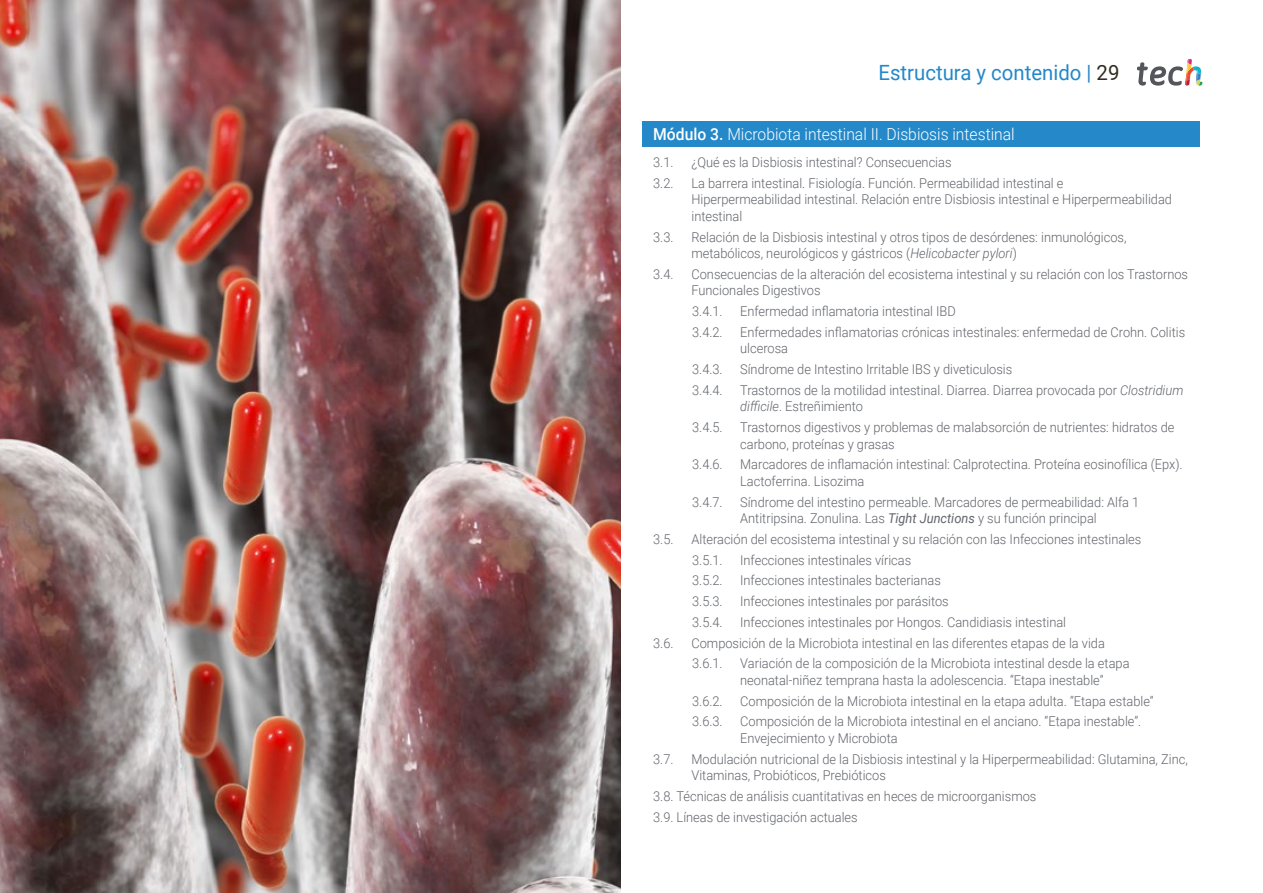
<style>
.page{position:relative;width:1263px;height:893px;background:#fff}
.page>*{position:absolute;margin:0;border:0;box-sizing:border-box;transform-origin:0 0}
.t1{font:21px "Roboto";color:#2488c9}
.t2{font:300 16.5px "Roboto";color:#fff;scale:.95 1}
.t3{font:300 13.5px/16.5px "Roboto";color:#61646a;scale:.95 1}
.s1{color:#312e20}
.s2{font-weight:500}
.s3{font-style:italic}
.s4{font-weight:400;font-style:italic}
</style>
<div class="page">
<img style="left:0;top:0;width:621px;height:893px">
<div style="left:642px;top:121px;width:557px;height:25px;background:#2488c9"></div>
<svg style="left:1137px;top:59px;width:65px;height:27px"></svg>
<h1 class="t1" style="left:878px;top:57px;width:242px">Estructura y contenido | <span class="s1">29</span></h1>
<p class="t2" style="left:653px;top:123px;width:382px"><span class="s2">Módulo 3.</span> Microbiota intestinal II. Disbiosis intestinal</p>
<p class="t3" style="left:653px;top:154px;width:23px">3.1.</p>
<p class="t3" style="left:691px;top:154px;width:275px">¿Qué es la Disbiosis intestinal? Consecuencias</p>
<p class="t3" style="left:653px;top:174px;width:23px">3.2.</p>
<p class="t3" style="left:691px;top:174px;width:507px">La barrera intestinal. Fisiología. Función. Permeabilidad intestinal e<br>Hiperpermeabilidad intestinal. Relación entre Disbiosis intestinal e Hiperpermeabilidad intestinal</p>
<p class="t3" style="left:653px;top:228px;width:23px">3.3.</p>
<p class="t3" style="left:691px;top:228px;width:459px">Relación de la Disbiosis intestinal y otros tipos de desórdenes: inmunológicos, metabólicos, neurológicos y gástricos (<span class="s3">Helicobacter pylori</span>)</p>
<p class="t3" style="left:653px;top:265px;width:23px">3.4.</p>
<p class="t3" style="left:691px;top:265px;width:524px">Consecuencias de la alteración del ecosistema intestinal y su relación con los Trastornos<br>Funcionales Digestivos</p>
<p class="t3" style="left:692px;top:303px;width:34px">3.4.1.</p>
<p class="t3" style="left:740px;top:303px;width:229px">Enfermedad inflamatoria intestinal IBD</p>
<p class="t3" style="left:692px;top:323px;width:34px">3.4.2.</p>
<p class="t3" style="left:740px;top:323px;width:470px">Enfermedades inflamatorias crónicas intestinales: enfermedad de Crohn. Colitis ulcerosa</p>
<p class="t3" style="left:692px;top:360px;width:34px">3.4.3.</p>
<p class="t3" style="left:740px;top:360px;width:288px">Síndrome de Intestino Irritable IBS y diveticulosis</p>
<p class="t3" style="left:692px;top:381px;width:34px">3.4.4.</p>
<p class="t3" style="left:740px;top:381px;width:468px">Trastornos de la motilidad intestinal. Diarrea. Diarrea provocada por <span class="s3">Clostridium difficile</span>. Estreñimiento</p>
<p class="t3" style="left:692px;top:418px;width:34px">3.4.5.</p>
<p class="t3" style="left:740px;top:418px;width:459px">Trastornos digestivos y problemas de malabsorción de nutrientes: hidratos de carbono, proteínas y grasas</p>
<p class="t3" style="left:692px;top:456px;width:34px">3.4.6.</p>
<p class="t3" style="left:740px;top:456px;width:467px">Marcadores de inflamación intestinal: Calprotectina. Proteína eosinofílica (Epx).<br>Lactoferrina. Lisozima</p>
<p class="t3" style="left:692px;top:493px;width:34px">3.4.7.</p>
<p class="t3" style="left:740px;top:493px;width:422px">Síndrome del intestino permeable. Marcadores de permeabilidad: Alfa 1<br>Antitripsina. Zonulina. Las <span class="s4">Tight Junctions</span> y su función principal</p>
<p class="t3" style="left:653px;top:530px;width:23px">3.5.</p>
<p class="t3" style="left:691px;top:528px;width:475px;line-height:20.7px">Alteración del ecosistema intestinal y su relación con las Infecciones intestinales<br>3.5.1.</p>
<p class="t3" style="left:740px;top:551px;width:182px">Infecciones intestinales víricas</p>
<p class="t3" style="left:692px;top:572px;width:34px">3.5.2.</p>
<p class="t3" style="left:740px;top:572px;width:213px">Infecciones intestinales bacterianas</p>
<p class="t3" style="left:692px;top:592px;width:34px">3.5.3.</p>
<p class="t3" style="left:740px;top:592px;width:221px">Infecciones intestinales por parásitos</p>
<p class="t3" style="left:692px;top:613px;width:34px">3.5.4.</p>
<p class="t3" style="left:740px;top:613px;width:345px">Infecciones intestinales por Hongos. Candidiasis intestinal</p>
<p class="t3" style="left:653px;top:634px;width:23px">3.6.</p>
<p class="t3" style="left:691px;top:632px;width:437px;line-height:20.7px">Composición de la Microbiota intestinal en las diferentes etapas de la vida<br>3.6.1.</p>
<p class="t3" style="left:740px;top:655px;width:411px">Variación de la composición de la Microbiota intestinal desde la etapa neonatal-niñez temprana hasta la adolescencia. “Etapa inestable”</p>
<p class="t3" style="left:692px;top:692px;width:34px">3.6.2.</p>
<p class="t3" style="left:740px;top:692px;width:437px">Composición de la Microbiota intestinal en la etapa adulta. “Etapa estable”</p>
<p class="t3" style="left:692px;top:713px;width:34px">3.6.3.</p>
<p class="t3" style="left:740px;top:713px;width:424px">Composición de la Microbiota intestinal en el anciano. “Etapa inestable”.<br>Envejecimiento y Microbiota</p>
<p class="t3" style="left:653px;top:750px;width:23px">3.7.</p>
<p class="t3" style="left:691px;top:750px;width:524px">Modulación nutricional de la Disbiosis intestinal y la Hiperpermeabilidad: Glutamina, Zinc,<br>Vitaminas, Probióticos, Prebióticos</p>
<p class="t3" style="left:653px;top:785px;width:405px;line-height:20.7px">3.8. Técnicas de análisis cuantitativas en heces de microorganismos<br>3.9. Líneas de investigación actuales</p>
</div>
